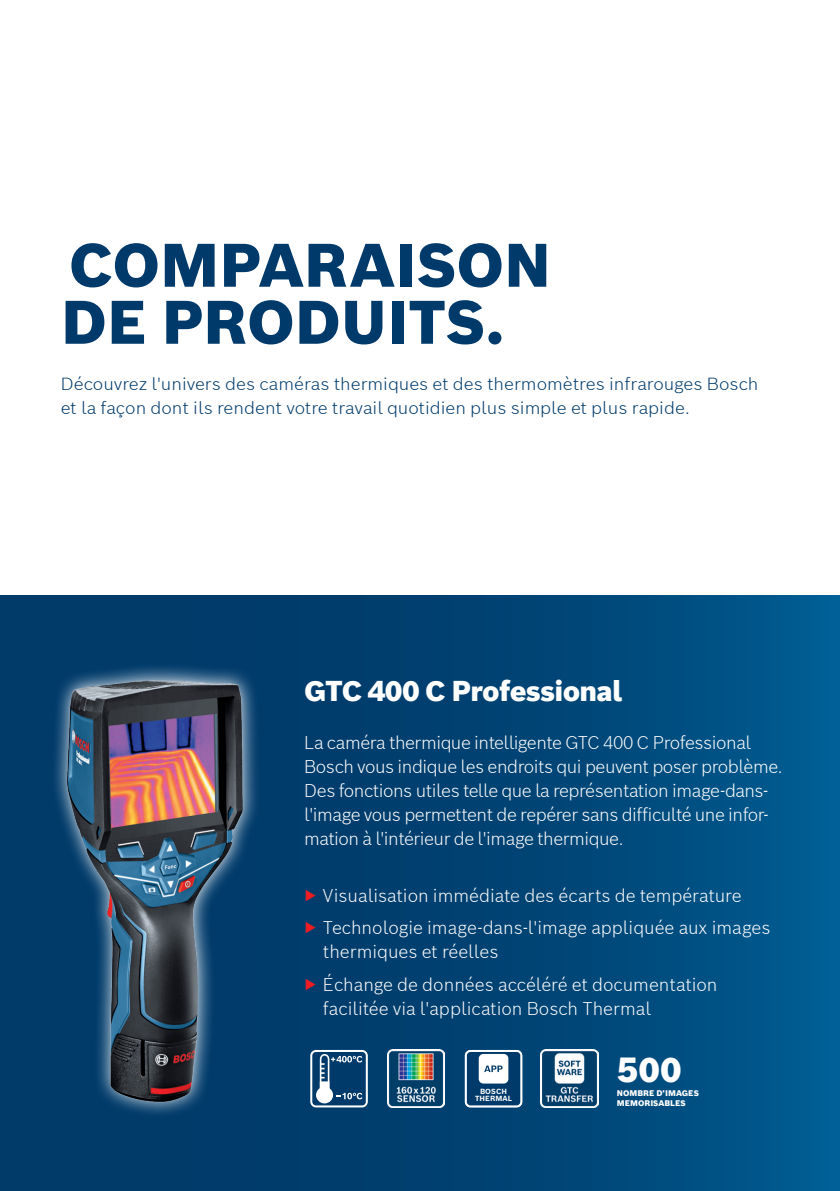
<style>
.page{position:relative;width:840px;height:1191px;background:#fff}
.page>*{position:absolute;margin:0;border:0;box-sizing:border-box;transform-origin:0 0}
.t1{font:900 60px/57px "Bosch Sans";color:#003a6a}
.t2{font:900 34px "Bosch Sans";color:#fff}
.t3{font:900 28px "Bosch Sans";letter-spacing:-.025em;color:#fff}
.t4{font:300 18px/24px "Bosch Sans";letter-spacing:-.025em;color:#fff}
.t5{font:300 18px/32.4px "Bosch Sans";color:#fff}
.t6{font:300 17.2px/24px "Bosch Sans";color:#003a6a;scale:1.05 1}
.t7{font:900 8px/9.6px "Bosch Sans";color:#fff}
.t8{font:700 7.4px/7px "Bosch Sans";letter-spacing:.01em;color:#fff;text-align:center}
.s1{font-weight:700;color:#ee1d23}
</style>
<div class="page">
<div style="left:0;top:595px;width:839px;height:596px;background:linear-gradient(to right,#003361,#015589)"></div>
<img style="left:0;top:640px;width:408px;height:503px">
<img style="left:387px;top:1050px;width:57px;height:57px">
<svg style="left:310px;top:1050px;width:57px;height:57px"></svg>
<img style="left:540px;top:1050px;width:58px;height:57px">
<svg style="left:464px;top:1050px;width:58px;height:57px"></svg>
<div style="left:464px;top:1050px;width:58px;height:57px;border:2px solid #fff;border-radius:5px"></div>
<h1 class="t1" style="left:61px;top:236px;width:491px">COMPARAISON<br>DE PRODUITS.</h1>
<p class="t6" style="left:61px;top:371px;width:665px">Découvrez l'univers des caméras thermiques et des thermomètres infrarouges Bosch et la façon dont ils rendent votre travail quotidien plus simple et plus rapide.</p>
<h3 class="t3" style="left:304px;top:673px;width:320px">GTC 400 C Professional</h3>
<p class="t4" style="left:304px;top:730px;width:480px">La caméra thermique intelligente GTC 400 C Professional Bosch vous indique les endroits qui peuvent poser problème.<br>Des fonctions utiles telle que la représentation image-dans&shy;l'image vous permettent de repérer sans difficulté une infor&shy;mation à l'intérieur de l'image thermique.</p>
<p class="t5" style="left:304px;top:878px;width:467px"><span class="s1">▶</span> Visualisation immédiate des écarts de température<br><span class="s1">▶</span> Technologie image-dans-l'image appliquée aux images</p>
<p class="t5" style="left:304px;top:935px;width:414px;text-indent:19px">thermiques et réelles<br><span class="s1">▶</span> Échange de données accéléré et documentation</p>
<p class="t5" style="left:323px;top:991px;width:329px">facilitée via l'application Bosch Thermal</p>
<h2 class="t2" style="left:616px;top:1047px;width:66px">500</h2>
<p class="t7" style="left:616px;top:1088px;width:83px">NOMBRE D'IMAGES<br>MEMORISABLES</p>
<p class="t8" style="left:475px;top:1087px;width:38px">BOSCH<br>THERMAL</p>
</div>
